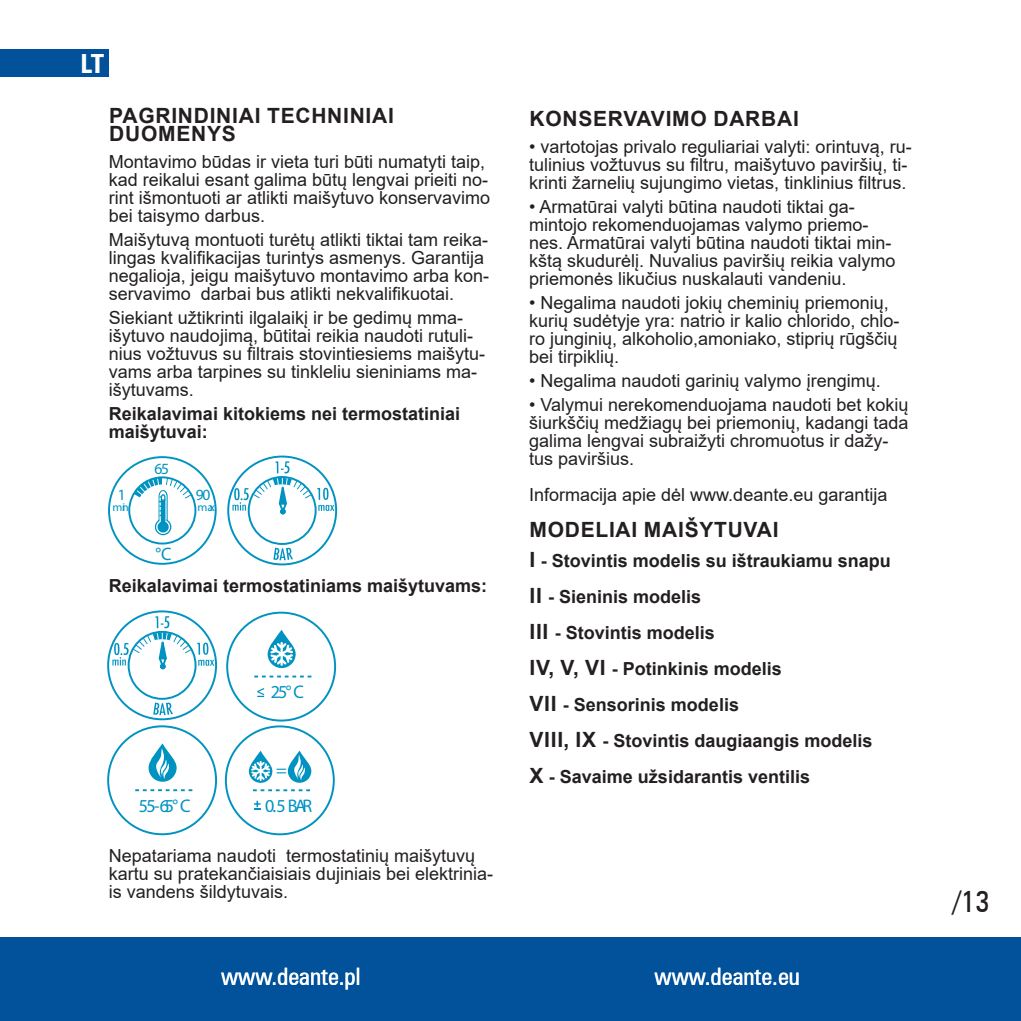
<style>
.page{position:relative;width:1021px;height:1021px;background:#fff}
.page>*{position:absolute;margin:0;border:0;box-sizing:border-box;transform-origin:0 0}
.t1{font:30px "Zurich Cn AT";color:#231f20}
.t2{font:24px "Zurich Cn AT";color:#fff}
.t3{font:700 24px "Zurich Cn PL";color:#fff}
.t4{font:700 21px "Arial";color:#231f20}
.t5{font:18.3px "Myriad Pro";color:#0093c1}
.t6{font:18px/18px "Arial";color:#231f20}
.t7{font:700 18px/36px "Arial";color:#231f20}
.t8{font:18px "Myriad Pro";color:#0093c1}
.t9{font:11.4px "Myriad Pro";color:#0093c1;scale:1.05 1}
.s1{font-size:21px}
</style>
<div class="page">
<div style="left:0;top:936px;width:1020px;height:84px;background:#01519b"></div>
<div style="left:107px;top:610px;width:110px;height:110px;border:2px solid #0093c1;border-radius:50%"></div>
<svg style="left:153px;top:702px;width:20px;height:13px"></svg>
<svg style="left:112px;top:616px;width:102px;height:53px"></svg>
<div style="left:226px;top:611px;width:110px;height:110px;border:2px solid #0093c1;border-radius:50%"></div>
<svg style="left:254px;top:675px;width:57px;height:2px"></svg>
<svg style="left:267px;top:629px;width:29px;height:39px"></svg>
<svg style="left:257px;top:688px;width:7px;height:9px"></svg>
<svg style="left:148px;top:743px;width:29px;height:38px"></svg>
<svg style="left:154px;top:748px;width:16px;height:31px"></svg>
<div style="left:107px;top:725px;width:110px;height:110px;border:2px solid #0093c1;border-radius:50%"></div>
<svg style="left:135px;top:789px;width:57px;height:2px"></svg>
<div style="left:225px;top:725px;width:110px;height:110px;border:2px solid #0093c1;border-radius:50%"></div>
<svg style="left:253px;top:789px;width:57px;height:2px"></svg>
<svg style="left:288px;top:750px;width:23px;height:32px"></svg>
<svg style="left:292px;top:754px;width:14px;height:26px"></svg>
<svg style="left:254px;top:800px;width:7px;height:9px"></svg>
<div style="left:227px;top:455px;width:110px;height:110px;border:2px solid #0093c1;border-radius:50%"></div>
<div style="left:248px;top:476px;width:68px;height:69px;border:2px solid #0093c1;border-radius:50%"></div>
<svg style="left:273px;top:547px;width:20px;height:13px"></svg>
<svg style="left:232px;top:461px;width:102px;height:53px"></svg>
<div style="left:108px;top:456px;width:109px;height:108px;border:2px solid #0093c1;border-radius:50%"></div>
<div style="left:128px;top:476px;width:68px;height:68px;border:2px solid #0093c1;border-radius:50%"></div>
<div style="left:0;top:49px;width:108px;height:28px;background:#01519b"></div>
<svg style="left:249px;top:750px;width:24px;height:32px"></svg>
<svg style="left:133px;top:463px;width:77px;height:73px"></svg>
<h2 class="t3" style="left:80px;top:47px;width:25px">LT</h2>
<p class="t4" style="left:109px;top:101px;width:27px">Pagrindiniai</p>
<p class="t4" style="left:267px;top:101px;width:14px">techniniai</p>
<p class="t4" style="left:109px;top:119px;width:17px">duomenys</p>
<p class="t6" style="left:109px;top:153px;width:383px">Montavimo būdas ir vieta turi būti numatyti taip, kad reikalui esant galima būtų lengvai prieiti no&shy;rint išmontuoti ar atlikti maišytuvo konservavimo bei taisymo darbus.</p>
<p class="t6" style="left:109px;top:231px;width:382px">Maišytuvą montuoti turėtų atlikti tiktai tam reika&shy;lingas kvalifikacijas turintys asmenys. Garantija negalioja, jeigu maišytuvo montavimo arba kon&shy;servavimo darbai bus atlikti nekvalifikuotai.</p>
<p class="t6" style="left:109px;top:309px;width:378px">Siekiant užtikrinti ilgalaikį ir be gedimų mma&shy;išytuvo naudojimą, būtitai reikia naudoti rutuli&shy;nius vožtuvus su filtrais stovintiesiems maišytu&shy;vams arba tarpines su tinkleliu sieniniams ma&shy;išytuvams.</p>
<p class="t7" style="left:109px;top:405px;width:353px;line-height:18px">Reikalavimai kitokiems nei termostatiniai maišytuvai:</p>
<p class="t9" style="left:113px;top:500px;width:17px">min</p>
<p class="t9" style="left:197px;top:500px;width:18px">max</p>
<p class="t8" style="left:155px;top:543px;width:18px">°C</p>
<p class="t7" style="left:109px;top:567px;width:380px">Reikalavimai termostatiniams maišytuvams:</p>
<p class="t5" style="left:270px;top:681px;width:35px;rotate:-1deg">25° C</p>
<p class="t5" style="left:139px;top:794px;width:53px;rotate:-1deg">55-65° C</p>
<p class="t5" style="left:265px;top:794px;width:49px;rotate:-1deg">0.5 BAR</p>
<p class="t6" style="left:109px;top:846px;width:386px">Nepatariama naudoti termostatinių maišytuvų kartu su pratekančiaisiais dujiniais bei elektrinia&shy;is vandens šildytuvais.</p>
<p class="t4" style="left:529px;top:103px;width:32px">Konservavimo</p>
<p class="t4" style="left:713px;top:103px;width:15px">darbai</p>
<p class="t6" style="left:529px;top:137px;width:384px">• vartotojas privalo reguliariai valyti: orintuvą, ru&shy;tulinius vožtuvus su filtru, maišytuvo paviršių, ti&shy;krinti žarnelių sujungimo vietas, tinklinius filtrus.</p>
<p class="t6" style="left:529px;top:197px;width:368px">• Armatūrai valyti būtina naudoti tiktai ga&shy;mintojo rekomenduojamas valymo priemo&shy;nes. Armatūrai valyti būtina naudoti tiktai min&shy;kštą skudurėlį. Nuvalius paviršių reikia valymo priemonės likučius nuskalauti vandeniu.</p>
<p class="t6" style="left:529px;top:293px;width:372px">• Negalima naudoti jokių cheminių priemonių, kurių sudėtyje yra: natrio ir kalio chlorido, chlo&shy;ro junginių, alkoholio,amoniako, stiprių rūgščių bei tirpiklių.</p>
<p class="t6" style="left:529px;top:371px;width:353px">• Negalima naudoti garinių valymo įrengimų.</p>
<p class="t6" style="left:529px;top:395px;width:381px">• Valymui nerekomenduojama naudoti bet kokių šiurkščių medžiagų bei priemonių, kadangi tada galima lengvai subraižyti chromuotus ir dažy&shy;tus paviršius.</p>
<p class="t6" style="left:529px;top:485px;width:360px">Informacija apie dėl www.deante.eu garantija</p>
<p class="t4" style="left:529px;top:514px;width:32px">Modeliai</p>
<p class="t4" style="left:644px;top:514px;width:15px">maišytuvai</p>
<p class="t7" style="left:529px;top:542px;width:363px"><span class="s1">I</span> - Stovintis modelis su ištraukiamu snapu<br><span class="s1">II</span> - Sieninis modelis<br><span class="s1">III</span> - Stovintis modelis<br><span class="s1">IV, V, VI</span> - Potinkinis modelis<br><span class="s1">VII</span> - Sensorinis modelis<br><span class="s1">VIII, IX</span> - Stovintis daugiaangis modelis<br><span class="s1">X</span> - Savaime užsidarantis ventilis</p>
<h2 class="t2" style="left:221px;top:962px;width:141px">www.deante.pl</h2>
<h2 class="t2" style="left:654px;top:962px;width:147px">www.deante.eu</h2>
<h1 class="t1" style="left:952px;top:883px;width:39px">/13</h1>
</div>
